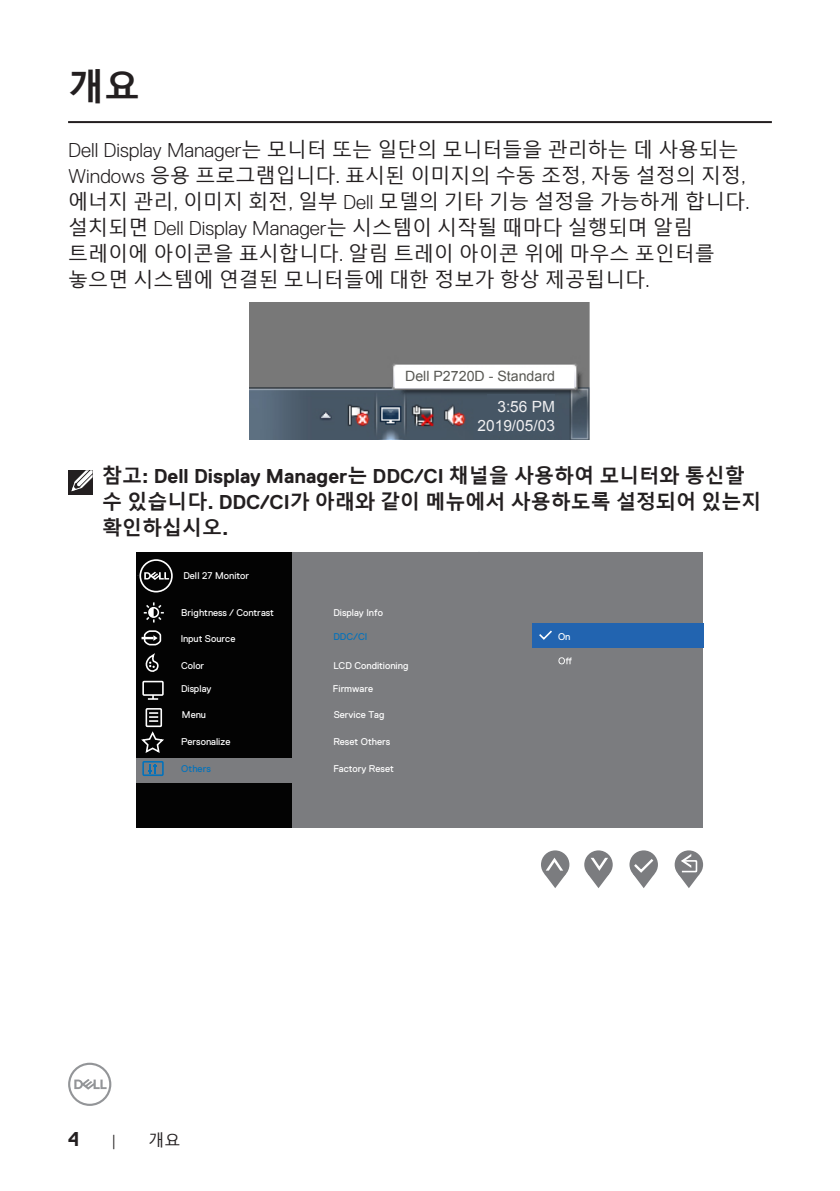
<style>
.page{position:relative;width:840px;height:1191px;background:#fff}
.page>*{position:absolute;margin:0;border:0;box-sizing:border-box;transform-origin:0 0}
.Head_1{font:700 36px "Malgun Gothic";color:#231f20}
.Paragraph{font:20px/26px "Malgun Gothic";color:#231f20}
.Note{font:700 20px/26px "Malgun Gothic";color:#231f20}
.t1{font:700 20px "Dell Replica";color:#231f20}
.t2{font:16px "Malgun Gothic";color:#231f20}
.t3{font:300 16px "Dell Replica";color:#231f20}
.t4{font:15.4px "Arial";color:#f0f0f2}
.t5{font:14.2px "Arial";color:#585853}
.t6{font:9.8px "Dell Replica";color:#fff}
.t7{font:9.8px "Dell Replica";color:#0372bb}
.s1{font-family:"Dell Replica";font-weight:300}
.s2{font-family:"Dell Replica"}
</style>
<div class="page">
<svg style="left:68px;top:1062px;width:43px;height:44px"></svg>
<hr style="left:68px;top:121px;width:703px;height:2px;background:#231f20">
<img style="left:249px;top:302px;width:341px;height:137px">
<div style="left:487px;top:394px;width:67px;height:41px;background:#465665"></div>
<div style="left:395px;top:368px;width:178px;height:19px;background:#fff"></div>
<div style="left:136px;top:553px;width:566px;height:275px;background:#7b7c7f"></div>
<div style="left:136px;top:553px;width:155px;height:275px;background:#030303"></div>
<div style="left:136px;top:758px;width:157px;height:24px;background:#7b7c7f"></div>
<div style="left:145px;top:707px;width:17px;height:20px;border:2px solid #fff"></div>
<svg style="left:149px;top:712px;width:9px;height:10px"></svg>
<svg style="left:148px;top:764px;width:9px;height:9px"></svg>
<div style="left:142px;top:680px;width:22px;height:16px;border:2px solid #fff"></div>
<div style="left:142px;top:760px;width:22px;height:16px;border:2px solid #0372bb"></div>
<svg style="left:144px;top:602px;width:20px;height:20px"></svg>
<svg style="left:141px;top:731px;width:23px;height:22px"></svg>
<svg style="left:139px;top:559px;width:34px;height:33px"></svg>
<svg style="left:558px;top:657px;width:13px;height:7px"></svg>
<svg style="left:141px;top:630px;width:21px;height:16px"></svg>
<div style="left:532px;top:623px;width:171px;height:24px;background:#2264b0"></div>
<svg style="left:539px;top:630px;width:13px;height:10px"></svg>
<svg style="left:540px;top:850px;width:29px;height:29px"></svg>
<div style="left:584px;top:850px;width:28px;height:29px;background:#7b7c7f;border-radius:50%"></div>
<div style="left:629px;top:850px;width:28px;height:29px;background:#7b7c7f;border-radius:50%"></div>
<svg style="left:674px;top:850px;width:28px;height:29px"></svg>
<svg style="left:544px;top:857px;width:21px;height:31px"></svg>
<svg style="left:587px;top:857px;width:22px;height:31px"></svg>
<svg style="left:631px;top:856px;width:24px;height:32px"></svg>
<svg style="left:677px;top:854px;width:22px;height:34px"></svg>
<svg style="left:143px;top:653px;width:15px;height:47px"></svg>
<div style="left:68px;top:470px;width:24px;height:25px;background:#231f20"></div>
<svg style="left:71px;top:470px;width:22px;height:22px"></svg>
<p class="Head_1" style="left:68px;top:66px;width:73px">개요</p>
<p class="Paragraph" style="left:68px;top:137px;width:682px"><span class="s1">Dell Display Manager</span>는 모니터 또는 일단의 모니터들을 관리하는 데 사용되는 <span class="s1">Windows</span> 응용 프로그램입니다<span class="s1">.</span> 표시된 이미지의 수동 조정<span class="s1">,</span> 자동 설정의 지정<span class="s1">, </span>에너지 관리<span class="s1">,</span> 이미지 회전<span class="s1">,</span> 일부 <span class="s1">Dell</span> 모델의 기타 기능 설정을 가능하게 합니다<span class="s1">. </span>설치되면 <span class="s1">Dell Display Manager</span>는 시스템이 시작될 때마다 실행되며 알림 트레이에 아이콘을 표시합니다<span class="s1">.</span> 알림 트레이 아이콘 위에 마우스 포인터를 놓으면 시스템에 연결된 모니터들에 대한 정보가 항상 제공됩니다<span class="s1">.</span></p>
<p class="t5" style="left:405px;top:366px;width:151px">Dell P2720D - Standard</p>
<p class="t4" style="left:477px;top:416px;width:79px">2019/05/03</p>
<p class="t4" style="left:497px;top:396px;width:59px">3:56 PM</p>
<p class="Note" style="left:102px;top:462px;width:660px">참고<span class="s2">: Dell Display Manager</span>는 <span class="s2">DDC/CI</span> 채널을 사용하여 모니터와 통신할 수 있습니다<span class="s2">. DDC/CI</span>가 아래와 같이 메뉴에서 사용하도록 설정되어 있는지 확인하십시오<span class="s2">.</span></p>
<p class="t6" style="left:183px;top:570px;width:67px">Dell 27 Monitor</p>
<p class="t6" style="left:181px;top:607px;width:94px">Brightness / Contrast</p>
<p class="t6" style="left:333px;top:607px;width:51px">Display Info</p>
<p class="t6" style="left:181px;top:633px;width:56px">Input Source</p>
<p class="t6" style="left:557px;top:631px;width:14px">On</p>
<p class="t7" style="left:333px;top:631px;width:36px">DDC/CI</p>
<p class="t6" style="left:181px;top:659px;width:25px">Color</p>
<p class="t6" style="left:333px;top:660px;width:77px">LCD Conditioning</p>
<p class="t6" style="left:181px;top:683px;width:32px">Display</p>
<p class="t6" style="left:333px;top:683px;width:42px">Firmware</p>
<p class="t6" style="left:182px;top:709px;width:26px">Menu</p>
<p class="t6" style="left:333px;top:709px;width:52px">Service Tag</p>
<p class="t6" style="left:181px;top:736px;width:51px">Personalize</p>
<p class="t7" style="left:181px;top:763px;width:31px">Others</p>
<p class="t6" style="left:333px;top:736px;width:58px">Reset Others</p>
<p class="t6" style="left:333px;top:763px;width:62px">Factory Reset</p>
<p class="t1" style="left:68px;top:1128px;width:13px">4</p>
<p class="t3" style="left:111px;top:1132px;width:6px">|</p>
<p class="t2" style="left:148px;top:1131px;width:33px">개요</p>
</div>
